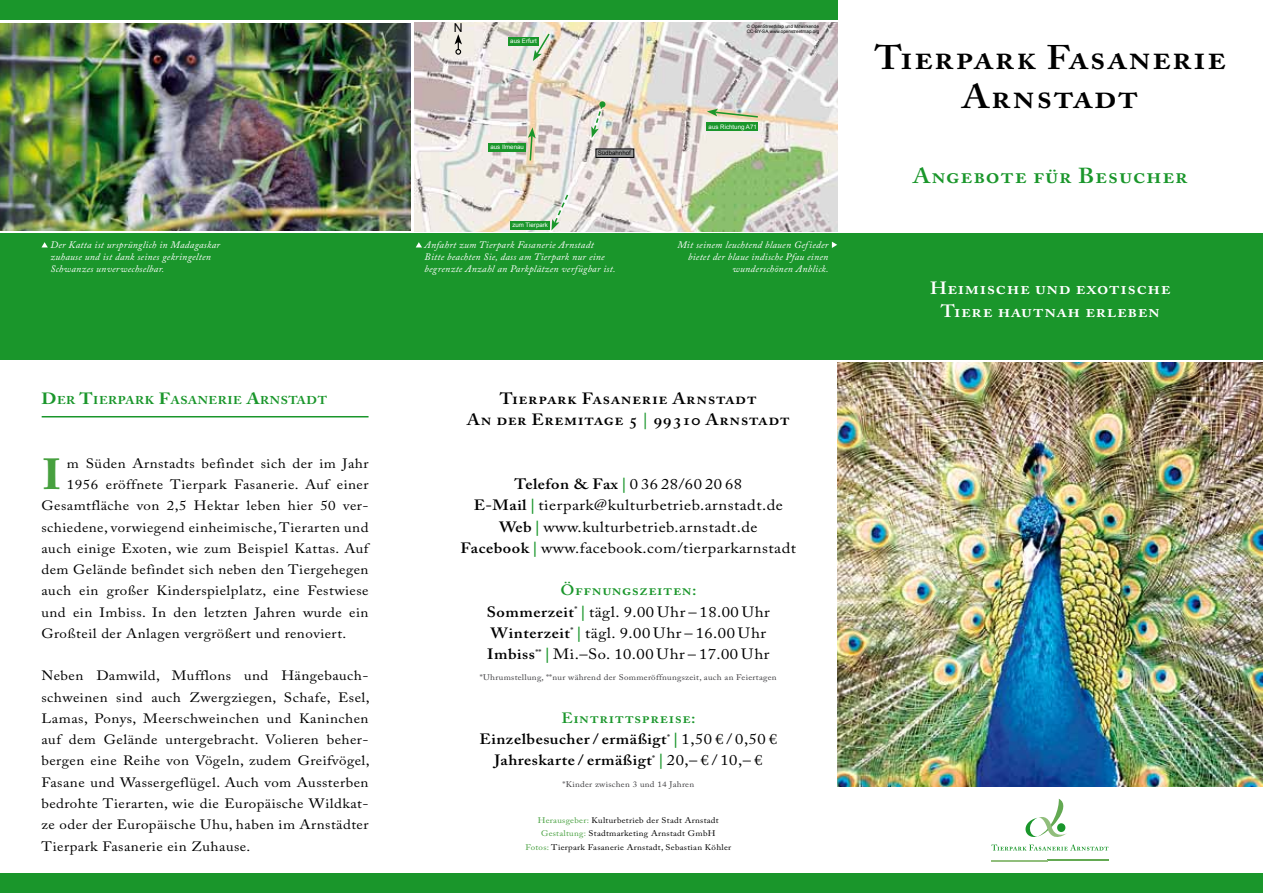
<style>
.page{position:relative;width:1263px;height:893px;background:#fff}
.page>*{position:absolute;margin:0;border:0;box-sizing:border-box;transform-origin:0 0}
.t1{font:700 43.2px "Adobe Caslon Pro";color:#47a03f;scale:1.11 1}
.t2{font:600 33.9px/39.2px "Adobe Caslon Pro";letter-spacing:.03em;color:#000;text-align:center;scale:1.11 1}
.t3{font:600 21.6px "Adobe Caslon Pro";letter-spacing:.03em;color:#1a962b;scale:1.11 1}
.t4{font:600 17.7px/23.5px "Adobe Caslon Pro";letter-spacing:.03em;color:#fff;text-align:center;scale:1.11 1}
.t5{font:600 16.2px/21.3px "Adobe Caslon Pro";letter-spacing:.03em;color:#000;text-align:center;scale:1.11 1}
.t6{font:14.85px/21.3px "Adobe Caslon Pro";letter-spacing:.03em;color:#000;text-align:center;scale:1.11 1}
.t7{font:600 14.85px/21.3px "Adobe Caslon Pro";letter-spacing:.03em;color:#000;text-align:center;scale:1.11 1}
.t8{font:13.5px/21.3px "Adobe Caslon Pro";letter-spacing:.03em;color:#000;text-align:justify;scale:1.11 1}
.t9{font:12.3px "Arial";color:#000}
.t10{font:700 11.4px "Adobe Caslon Pro";letter-spacing:.045em;color:#1a962b;scale:1.11 1}
.t11{font:italic 9.9px/11.9px "Adobe Caslon Pro";letter-spacing:.03em;color:#fff}
.t12{font:8.1px/13.5px "Adobe Caslon Pro";letter-spacing:.03em;color:#000;text-align:center;scale:1.11 1}
.t13{font:8.1px "Adobe Caslon Pro";letter-spacing:.03em;color:#3e3d40;scale:1.11 1}
.t14{font:6.15px "Arial";color:#fff}
.t15{font:6.15px "Arial";color:#000}
.t16{font:4.65px "Arial";color:#000}
.s1{font-size:16.2px}
.s2{color:#1a962b}
.s3{font-weight:600}
.s4{font-weight:700;color:#1a962b}
.s5{font-weight:600;color:#1a962b}
.s6{font-weight:400}
.s7{color:#47a03f}
</style>
<div class="page">
<img style="left:0;top:23px;width:411px;height:208px">
<div style="left:0;top:873px;width:1263px;height:20px;background:#1a962b"></div>
<svg style="left:0;top:231px;width:1263px;height:3px"></svg>
<div style="left:0;top:234px;width:1263px;height:126px;background:#1a962b"></div>
<hr style="left:42px;top:416px;width:327px;height:1px;background:#1a962b">
<div style="left:0;top:0;width:838px;height:20px;background:#1a962b"></div>
<img style="left:838px;top:363px;width:425px;height:424px">
<img style="left:414px;top:22px;width:424px;height:209px">
<svg style="left:533px;top:32px;width:18px;height:29px"></svg>
<div style="left:508px;top:37px;width:31px;height:8px;background:#1a962b"></div>
<svg style="left:707px;top:109px;width:52px;height:10px"></svg>
<div style="left:707px;top:122px;width:51px;height:9px;background:#1a962b"></div>
<svg style="left:591px;top:101px;width:14px;height:37px"></svg>
<svg style="left:551px;top:193px;width:19px;height:37px"></svg>
<div style="left:510px;top:221px;width:40px;height:8px;background:#1a962b"></div>
<div style="left:596px;top:149px;width:38px;height:8px;background:#949595"></div>
<div style="left:596px;top:149px;width:38px;height:9px;border:1px solid #000"></div>
<svg style="left:528px;top:127px;width:8px;height:35px"></svg>
<div style="left:489px;top:143px;width:37px;height:9px;background:#1a962b"></div>
<svg style="left:455px;top:34px;width:7px;height:21px"></svg>
<svg style="left:991px;top:799px;width:117px;height:52px"></svg>
<div style="left:1057px;top:823px;width:8px;height:9px;background:#1a962b;border-radius:50%"></div>
<hr style="left:1047px;top:859px;width:61px;height:1px;background:#63a952">
<hr style="left:991px;top:860px;width:56px;height:1px;background:#91be7c">
<svg style="left:416px;top:242px;width:6px;height:5px"></svg>
<svg style="left:41px;top:242px;width:7px;height:5px"></svg>
<svg style="left:832px;top:242px;width:5px;height:6px"></svg>
<p class="t9" style="left:454px;top:20px;width:10px">N</p>
<p class="t16" style="left:747px;top:28px;width:74px">CC-BY-SA,www.openstreetmap.org</p>
<p class="t16" style="left:747px;top:24px;width:74px">© OpenStreetMap und Mitwirkende</p>
<p class="t14" style="left:510px;top:37px;width:28px">aus Erfurt</p>
<p class="t14" style="left:490px;top:143px;width:35px">aus Ilmenau</p>
<p class="t14" style="left:512px;top:221px;width:37px">zum Tierpark</p>
<p class="t15" style="left:598px;top:149px;width:35px">Südbahnhof</p>
<p class="t14" style="left:709px;top:122px;width:50px">aus Richtung A71</p>
<p class="t11" style="left:425px;top:239px;width:193px">Anfahrt zum Tierpark Fasanerie Arnstadt<br>Bitte beachten Sie, dass am Tierpark nur eine begrenzte Anzahl an Parkplätzen verfügbar ist.</p>
<p class="t11" style="left:50px;top:239px;width:171px">Der Katta ist ursprünglich in Madagaskar zuhause und ist dank seines gekringelten<br>Schwanzes unverwechselbar.</p>
<p class="t11" style="left:677px;top:239px;width:153px;text-align:right">Mit seinem leuchtend blauen Gefieder bietet der blaue indische Pfau einen wunderschönen Anblick.</p>
<p class="t10" style="left:41px;top:393px;width:249px"><span class="s1">D</span>ER <span class="s1">T</span>IERPARK <span class="s1">F</span>ASANERIE <span class="s1">A</span>RNSTADT</p>
<p class="t8" style="left:67px;top:452px;width:273px">m Süden Arnstadts befindet sich der im Jahr</p>
<p class="t8" style="left:67px;top:474px;width:273px">1956 eröffnete Tierpark Fasanerie. Auf einer</p>
<p class="t8" style="left:41px;top:495px;width:296px">Gesamtfläche von 2,5 Hektar leben hier 50 ver-</p>
<p class="t8" style="left:41px;top:516px;width:296px">schiedene, vorwiegend einheimische, Tierarten und</p>
<p class="t8" style="left:41px;top:537px;width:298px">auch einige Exoten, wie zum Beispiel Kattas. Auf</p>
<p class="t8" style="left:41px;top:559px;width:296px">dem Gelände befindet sich neben den Tiergehegen</p>
<p class="t8" style="left:41px;top:580px;width:296px">auch ein großer Kinderspielplatz, eine Festwiese</p>
<p class="t8" style="left:41px;top:601px;width:296px">und ein Imbiss. In den letzten Jahren wurde ein</p>
<p class="t8" style="left:41px;top:623px;width:276px">Großteil der Anlagen vergrößert und renoviert.</p>
<p class="t8" style="left:41px;top:665px;width:297px">Neben Damwild, Mufflons und Hängebauch&shy;schweinen sind auch Zwergziegen, Schafe, Esel, Lamas, Ponys, Meerschweinchen und Kaninchen auf dem Gelände untergebracht. Volieren beher&shy;bergen eine Reihe von Vögeln, zudem Greifvögel, Fasane und Wassergeflügel. Auch vom Aussterben bedrohte Tierarten, wie die Europäische Wildkat&shy;ze oder der Europäische Uhu, haben im Arnstädter Tierpark Fasanerie ein Zuhause.</p>
<h1 class="t1" style="left:42px;top:449px;width:19px">I</h1>
<p class="t5" style="left:467px;top:388px;width:292px">Tierpark Fasanerie Arnstadt<br>An der Eremitage 5 <span class="s2">|</span> 99310 Arnstadt</p>
<p class="t6" style="left:461px;top:473px;width:304px"><span class="s3">Telefon &amp; Fax</span> <span class="s4">|</span> 0 36 28/60 20 68<br><span class="s3">E-Mail</span> <span class="s4">|</span> tierpark@kulturbetrieb.arnstadt.de <span class="s3">Web</span> <span class="s4">|</span> www.kulturbetrieb.arnstadt.de<br><span class="s3">Facebook</span> <span class="s4">|</span> www.facebook.com/tierparkarnstadt</p>
<p class="t6" style="left:487px;top:580px;width:257px"><span class="s5">Öffnungszeiten:<br></span><span class="s3">Sommerzeit</span><sup>*</sup> <span class="s4">|</span> tägl. 9.00 Uhr – 18.00 Uhr <span class="s3">Winterzeit</span><sup>*</sup> <span class="s4">|</span> tägl. 9.00 Uhr – 16.00 Uhr <span class="s3">Imbiss</span><sup>**</sup> <span class="s4">|</span> Mi.–So. 10.00 Uhr – 17.00 Uhr</p>
<p class="t13" style="left:480px;top:673px;width:269px">*Uhrumstellung, **nur während der Sommeröffnungszeit, auch an Feiertagen</p>
<p class="t7" style="left:480px;top:707px;width:269px"><span class="s2">Eintrittspreise:<br></span>Einzelbesucher / ermäßigt<sup>*</sup> <span class="s4">|</span> <span class="s6">1,50 € / 0,50 €<br></span>Jahreskarte / ermäßigt<sup>*</sup> <span class="s4">|</span> <span class="s6">20,– € / 10,– €</span></p>
<p class="t13" style="left:562px;top:779px;width:120px">*Kinder zwischen 3 und 14 Jahren</p>
<p class="t12" style="left:525px;top:813px;width:187px"><span class="s7">Herausgeber:</span> Kulturbetrieb der Stadt Arnstadt<br><span class="s7">Gestaltung:</span> Stadtmarketing Arnstadt GmbH<br><span class="s7">Fotos:</span> Tierpark Fasanerie Arnstadt, Sebastian Köhler</p>
<h2 class="t2" style="left:875px;top:37px;width:318px">Tierpark Fasanerie<br>Arnstadt</h2>
<h3 class="t3" style="left:913px;top:162px;width:249px">Angebote für Besucher</h3>
<h3 class="t4" style="left:930px;top:276px;width:218px">Heimische und exotische<br>Tiere hautnah erleben</h3>
</div>
